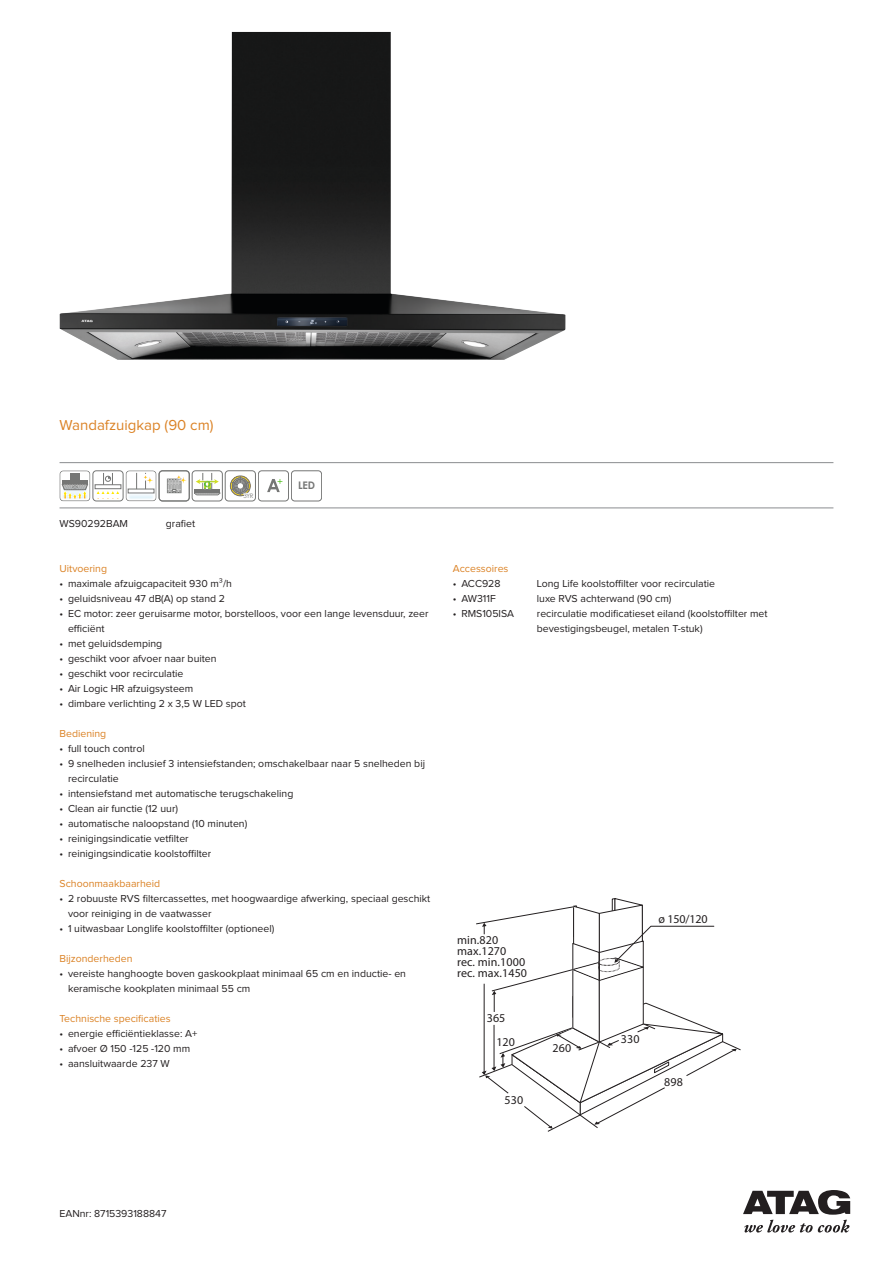
<style>
.page{position:relative;width:893px;height:1263px;background:#fff}
.page>*{position:absolute;margin:0;border:0;box-sizing:border-box;transform-origin:0 0}
.Productnaam{font:15px "Proxima Nova";color:#db8225}
.t1{font:12px/10.9px "Helvetica Neue";letter-spacing:.01em;color:#231f20}
.EANnr{font:10.5px/15px "Proxima Nova";color:#231f20}
.Producttekst_kop{font:10.5px "Proxima Nova";color:#db8225}
.Typenummer-kleur-pri{font:10.5px "Proxima Nova";color:#231f20}
.t2{font:700 10.5px "Century Gothic";color:#757675}
.t3{font:6.15px "Century Gothic";color:#757675}
</style>
<div class="page">
<hr style="left:60px;top:462px;width:773px;height:1px;background:#8a8c8f">
<hr style="left:60px;top:508px;width:773px;height:1px;background:#8a8c8f">
<svg style="left:743px;top:1190px;width:107px;height:42px"></svg>
<img style="left:59px;top:32px;width:506px;height:328px">
<svg style="left:476px;top:898px;width:265px;height:234px"></svg>
<svg style="left:60px;top:470px;width:30px;height:31px"></svg>
<div style="left:70px;top:473px;width:10px;height:7px;background:#757675"></div>
<div style="left:93px;top:470px;width:30px;height:31px;border:1px solid #757675;border-radius:3px"></div>
<div style="left:95px;top:484px;width:26px;height:5px;border:1px solid #757675"></div>
<svg style="left:97px;top:491px;width:22px;height:8px"></svg>
<svg style="left:103px;top:473px;width:10px;height:12px"></svg>
<img style="left:126px;top:470px;width:30px;height:31px">
<div style="left:159px;top:470px;width:30px;height:31px;border:1px solid #757675;border-radius:3px"></div>
<div style="left:159px;top:471px;width:31px;height:30px;border:1px solid #757675;border-radius:3px"></div>
<div style="left:167px;top:479px;width:14px;height:14px;border:1px solid #757675"></div>
<div style="left:192px;top:470px;width:31px;height:31px;border:1px solid #757675;border-radius:3px"></div>
<svg style="left:168px;top:473px;width:53px;height:22px"></svg>
<div style="left:230px;top:475px;width:21px;height:21px;border:1px solid #757675;border-radius:50%"></div>
<div style="left:225px;top:470px;width:31px;height:31px;border:1px solid #757675;border-radius:3px"></div>
<svg style="left:230px;top:476px;width:25px;height:23px"></svg>
<div style="left:258px;top:470px;width:31px;height:31px;border:1px solid #757675;border-radius:3px"></div>
<svg style="left:267px;top:479px;width:15px;height:13px"></svg>
<div style="left:291px;top:470px;width:31px;height:31px;border:1px solid #757675;border-radius:3px"></div>
<p class="Productnaam" style="left:60px;top:418px;width:156px">Wandafzuigkap (90 cm)</p>
<p class="t3" style="left:243px;top:491px;width:12px">3YR</p>
<p class="t2" style="left:298px;top:477px;width:18px">LED</p>
<p class="Typenummer-kleur-pri" style="left:60px;top:519px;width:70px">WS90292BAM</p>
<p class="Typenummer-kleur-pri" style="left:166px;top:519px;width:31px">grafiet</p>
<p class="Producttekst_kop" style="left:60px;top:564px;width:49px">Uitvoering</p>
<p class="EANnr" style="left:60px;top:576px;width:174px">• maximale afzuigcapaciteit 930 m³/h</p>
<p class="EANnr" style="left:60px;top:591px;width:167px">• geluidsniveau 47 dB(A) op stand 2</p>
<p class="EANnr" style="left:68px;top:606px;width:362px;text-indent:-9px">• EC motor: zeer geruisarme motor, borstelloos, voor een lange levensduur, zeer efficiënt</p>
<p class="EANnr" style="left:60px;top:636px;width:104px">• met geluidsdemping</p>
<p class="EANnr" style="left:60px;top:651px;width:159px">• geschikt voor afvoer naar buiten</p>
<p class="EANnr" style="left:60px;top:666px;width:125px">• geschikt voor recirculatie</p>
<p class="EANnr" style="left:60px;top:681px;width:135px">• Air Logic HR afzuigsysteem</p>
<p class="EANnr" style="left:60px;top:696px;width:188px">• dimbare verlichting 2 x 3,5 W LED spot</p>
<p class="Producttekst_kop" style="left:60px;top:729px;width:48px">Bediening</p>
<p class="EANnr" style="left:60px;top:741px;width:87px">• full touch control</p>
<p class="EANnr" style="left:68px;top:756px;width:359px;text-indent:-9px">• 9 snelheden inclusief 3 intensiefstanden; omschakelbaar naar 5 snelheden bij recirculatie</p>
<p class="EANnr" style="left:60px;top:786px;width:235px">• intensiefstand met automatische terugschakeling</p>
<p class="EANnr" style="left:60px;top:801px;width:120px">• Clean air functie (12 uur)</p>
<p class="EANnr" style="left:60px;top:816px;width:189px">• automatische naloopstand (10 minuten)</p>
<p class="EANnr" style="left:60px;top:831px;width:131px">• reinigingsindicatie vetfilter</p>
<p class="EANnr" style="left:60px;top:846px;width:153px">• reinigingsindicatie koolstoffilter</p>
<p class="Producttekst_kop" style="left:60px;top:879px;width:102px">Schoonmaakbaarheid</p>
<p class="EANnr" style="left:68px;top:891px;width:364px;text-indent:-9px">• 2 robuuste RVS filtercassettes, met hoogwaardige afwerking, speciaal geschikt voor reiniging in de vaatwasser</p>
<p class="EANnr" style="left:60px;top:921px;width:216px">• 1 uitwasbaar Longlife koolstoffilter (optioneel)</p>
<p class="Producttekst_kop" style="left:60px;top:954px;width:74px">Bijzonderheden</p>
<p class="EANnr" style="left:68px;top:966px;width:339px;text-indent:-9px">• vereiste hanghoogte boven gaskookplaat minimaal 65 cm en inductie- en keramische kookplaten minimaal 55 cm</p>
<p class="Producttekst_kop" style="left:60px;top:1014px;width:113px">Technische specificaties</p>
<p class="EANnr" style="left:60px;top:1026px;width:139px">• energie efficiëntieklasse: A+</p>
<p class="EANnr" style="left:60px;top:1041px;width:132px">• afvoer Ø 150 -125 -120 mm</p>
<p class="EANnr" style="left:60px;top:1056px;width:112px">• aansluitwaarde 237 W</p>
<p class="Producttekst_kop" style="left:453px;top:564px;width:57px">Accessoires</p>
<p class="EANnr" style="left:453px;top:576px;width:49px">• ACC928</p>
<p class="EANnr" style="left:537px;top:576px;width:180px">Long Life koolstoffilter voor recirculatie</p>
<p class="EANnr" style="left:453px;top:591px;width:44px">• AW311F</p>
<p class="EANnr" style="left:537px;top:591px;width:136px">luxe RVS achterwand (90 cm)</p>
<p class="EANnr" style="left:453px;top:606px;width:63px">• RMS105ISA</p>
<p class="EANnr" style="left:537px;top:606px;width:232px">recirculatie modificatieset eiland (koolstoffilter met bevestigingsbeugel, metalen T-stuk)</p>
<p class="t1" style="left:457px;top:935px;width:72px">min.820 max.1270 rec. min.1000 rec. max.1450</p>
<p class="t1" style="left:496px;top:1006px;width:20px;line-height:23.9px;text-indent:-10px">365<br>120</p>
<p class="t1" style="left:505px;top:1094px;width:20px">530</p>
<p class="t1" style="left:553px;top:1042px;width:20px">260</p>
<p class="t1" style="left:658px;top:914px;width:51px">ø 150/120</p>
<p class="t1" style="left:621px;top:1033px;width:20px">330</p>
<p class="t1" style="left:664px;top:1076px;width:20px">898</p>
<p class="EANnr" style="left:60px;top:1206px;width:108px">EANnr: 8715393188847</p>
</div>
